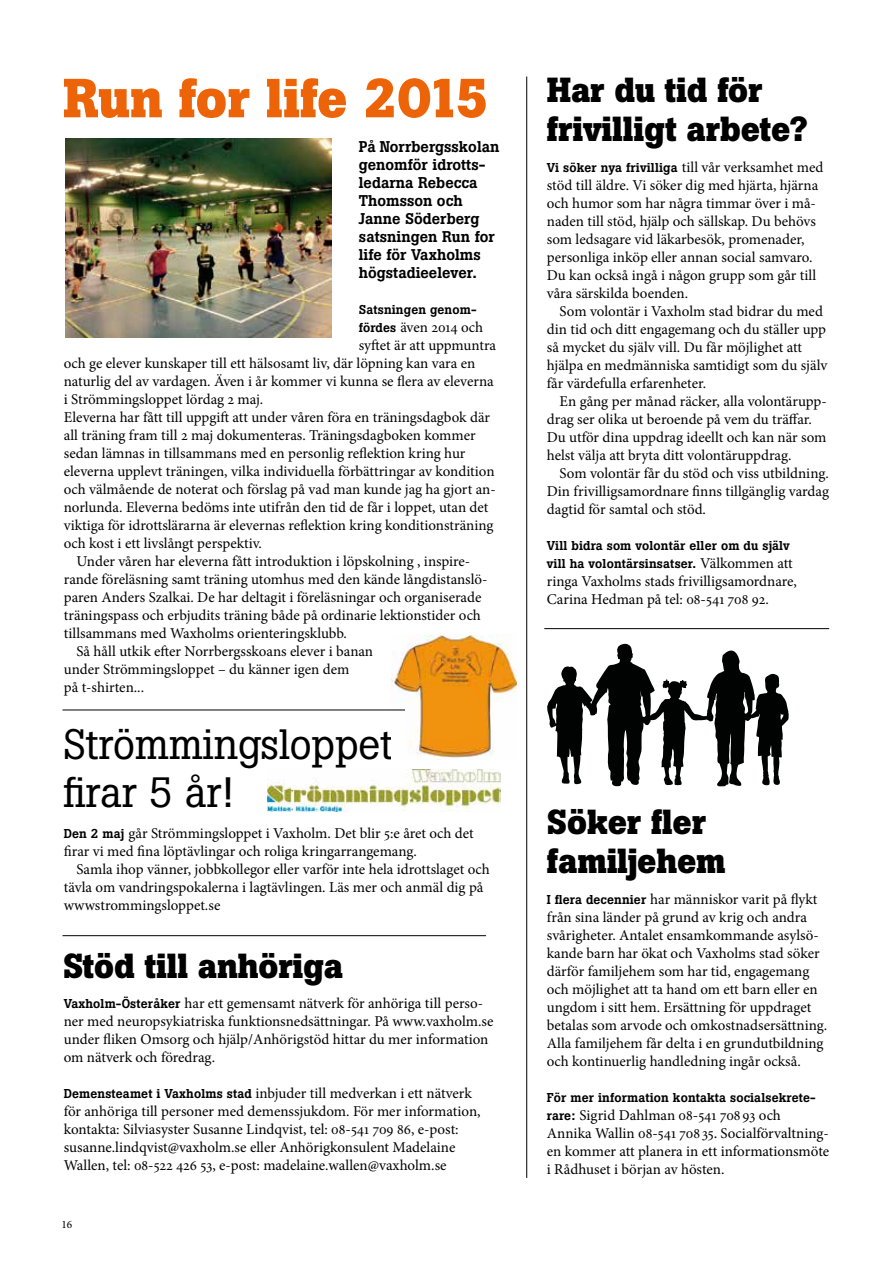
<style>
.page{position:relative;width:893px;height:1263px;background:#fff}
.page>*{position:absolute;margin:0;border:0;box-sizing:border-box;transform-origin:0 0}
.t1{font:700 54.3px "Boton";letter-spacing:-.01em;color:#ec6407}
.t2{font:42px/48px "Boton";letter-spacing:-.005em;color:#000}
.t3{font:700 34.5px/39px "Boton";letter-spacing:-.005em;color:#000}
.t4{font:500 15.45px/18px "Boton";color:#000}
.t5{font:15px/18px "Minion Pro";color:#000}
.t6{font:500 12.75px/18px "Boton";letter-spacing:.01em;color:#000}
.t7{font:11.25px "Minion Pro";color:#000}
.s1{font-family:"Boton";font-weight:500;font-size:12.75px}
.s2{font-family:"Minion Regular SC"}
.s3{font-family:"Minion Pro";font-weight:400;font-size:15px}
</style>
<div class="page">
<img style="left:66px;top:139px;width:266px;height:199px">
<img style="left:268px;top:770px;width:232px;height:41px">
<img style="left:392px;top:635px;width:124px;height:124px">
<hr style="left:526px;top:77px;width:1px;height:1101px;background:#000">
<svg style="left:547px;top:644px;width:242px;height:142px"></svg>
<hr style="left:63px;top:710px;width:342px;height:1px;background:#000">
<hr style="left:63px;top:935px;width:423px;height:1px;background:#000">
<hr style="left:544px;top:628px;width:285px;height:1px;background:#000">
<h1 class="t1" style="left:63px;top:66px;width:428px">Run for life 2015</h1>
<p class="t4" style="left:359px;top:138px;width:142px">På Norrbergsskolan genomför idrotts&shy;ledarna Rebecca<br>Thomsson och<br>Janne Söderberg satsningen Run for life för Vaxholms högstadieelever.</p>
<p class="t6" style="left:359px;top:300px;width:119px">Satsningen genom-</p>
<p class="t5" style="left:359px;top:318px;width:126px"><span class="s1">fördes</span> även <span class="s2">2014</span> och</p>
<p class="t5" style="left:359px;top:336px;width:139px">syftet är att uppmuntra</p>
<p class="t5" style="left:64px;top:354px;width:413px">och ge elever kunskaper till ett hälsosamt liv, där löpning kan vara en</p>
<p class="t5" style="left:64px;top:372px;width:432px">naturlig del av vardagen. Även i år kommer vi kunna se flera av eleverna</p>
<p class="t5" style="left:64px;top:390px;width:201px">i Strömmingsloppet lördag <span class="s2">2</span> maj.</p>
<p class="t5" style="left:64px;top:408px;width:428px">Eleverna har fått till uppgift att under våren föra en träningsdagbok där</p>
<p class="t5" style="left:64px;top:426px;width:413px">all träning fram till <span class="s2">2</span> maj dokumenteras. Träningsdagboken kommer</p>
<p class="t5" style="left:64px;top:444px;width:403px">sedan lämnas in tillsammans med en personlig reflektion kring hur</p>
<p class="t5" style="left:64px;top:462px;width:432px">eleverna upplevt träningen, vilka individuella förbättringar av kondition</p>
<p class="t5" style="left:64px;top:480px;width:433px">och välmående de noterat och förslag på vad man kunde jag ha gjort an-</p>
<p class="t5" style="left:64px;top:498px;width:426px">norlunda. Eleverna bedöms inte utifrån den tid de får i loppet, utan det</p>
<p class="t5" style="left:64px;top:516px;width:431px">viktiga för idrottslärarna är elevernas reflektion kring konditionsträning</p>
<p class="t5" style="left:64px;top:534px;width:200px">och kost i ett livslångt perspektiv.</p>
<p class="t5" style="left:77px;top:552px;width:395px">Under våren har eleverna fått introduktion i löpskolning , inspire-</p>
<p class="t5" style="left:64px;top:570px;width:425px">rande föreläsning samt träning utomhus med den kände långdistanslö-</p>
<p class="t5" style="left:64px;top:588px;width:419px">paren Anders Szalkai. De har deltagit i föreläsningar och organiserade</p>
<p class="t5" style="left:64px;top:606px;width:419px">träningspass och erbjudits träning både på ordinarie lektionstider och</p>
<p class="t5" style="left:64px;top:624px;width:285px">tillsammans med Waxholms orienteringsklubb.</p>
<p class="t5" style="left:77px;top:642px;width:298px">Så håll utkik efter Norrbergsskoans elever i banan</p>
<p class="t5" style="left:64px;top:660px;width:287px">under Strömmingsloppet – du känner igen dem</p>
<p class="t5" style="left:64px;top:678px;width:82px">på t-shirten...</p>
<h2 class="t2" style="left:63px;top:721px;width:332px">Strömmingsloppet firar 5 år!</h2>
<p class="t5" style="left:64px;top:824px;width:412px"><span class="s1">Den 2 maj</span> går Strömmingsloppet i Vaxholm. Det blir <span class="s2">5</span>:e året och det firar vi med fina löptävlingar och roliga kringarrangemang.</p>
<p class="t5" style="left:64px;top:860px;width:427px;text-indent:13px">Samla ihop vänner, jobbkollegor eller varför inte hela idrottslaget och tävla om vandringspokalerna i lagtävlingen. Läs mer och anmäl dig på wwwstrommingsloppet.se</p>
<h3 class="t3" style="left:63px;top:946px;width:282px">Stöd till anhöriga</h3>
<p class="t5" style="left:64px;top:994px;width:431px"><span class="s1">Vaxholm-Österåker</span> har ett gemensamt nätverk för anhöriga till perso&shy;ner med neuropsykiatriska funktionsnedsättningar. På www.vaxholm.se under fliken Omsorg och hjälp/Anhörigstöd hittar du mer information om nätverk och föredrag.</p>
<p class="t5" style="left:64px;top:1084px;width:418px"><span class="s1">Demensteamet i Vaxholms stad</span> inbjuder till medverkan i ett nätverk för anhöriga till personer med demenssjukdom. För mer information, kontakta: Silviasyster Susanne Lindqvist, tel: <span class="s2">08-541 709 86</span>, e-post: susanne.lindqvist@vaxholm.se eller Anhörigkonsulent Madelaine Wallen, tel: <span class="s2">08-522 426 53</span>, e-post: madelaine.wallen@vaxholm.se</p>
<p class="t7" style="left:62px;top:1217px;width:12px">16</p>
<h3 class="t3" style="left:547px;top:71px;width:262px">Har du tid för frivilligt arbete?</h3>
<p class="t6" style="left:547px;top:159px;width:278px">Vi söker nya frivilliga <span class="s3">till vår verksamhet med</span></p>
<p class="t5" style="left:547px;top:176px;width:273px">stöd till äldre. Vi söker dig med hjärta, hjärna och humor som har några timmar över i må&shy;naden till stöd, hjälp och sällskap. Du behövs som ledsagare vid läkarbesök, promenader, personliga inköp eller annan social samvaro.<br>Du kan också ingå i någon grupp som går till våra särskilda boenden.</p>
<p class="t5" style="left:547px;top:302px;width:282px;text-indent:13px">Som volontär i Vaxholm stad bidrar du med din tid och ditt engagemang och du ställer upp så mycket du själv vill. Du får möjlighet att hjälpa en medmänniska samtidigt som du själv får värdefulla erfarenheter.</p>
<p class="t5" style="left:547px;top:392px;width:281px;text-indent:13px">En gång per månad räcker, alla volontärupp&shy;drag ser olika ut beroende på vem du träffar.<br>Du utför dina uppdrag ideellt och kan när som helst välja att bryta ditt volontäruppdrag.</p>
<p class="t5" style="left:547px;top:464px;width:284px;text-align:justify;text-indent:13px">Som volontär får du stöd och viss utbildning.<br>Din frivilligsamordnare finns tillgänglig vardag dagtid för samtal och stöd.</p>
<p class="t6" style="left:547px;top:537px;width:247px">Vill bidra som volontär eller om du själv vill ha volontärsinsatser. <span class="s3">Välkommen att</span></p>
<p class="t5" style="left:547px;top:572px;width:251px">ringa Vaxholms stads frivilligsamordnare,<br>Carina Hedman på tel: <span class="s2">08-541 708 92</span>.</p>
<h3 class="t3" style="left:547px;top:802px;width:180px">Söker fler familjehem</h3>
<p class="t5" style="left:547px;top:890px;width:282px"><span class="s1">I flera decennier</span> har människor varit på flykt från sina länder på grund av krig och andra svårigheter. Antalet ensamkommande asylsö&shy;kande barn har ökat och Vaxholms stad söker därför familjehem som har tid, engagemang och möjlighet att ta hand om ett barn eller en ungdom i sitt hem. Ersättning för uppdraget betalas som arvode och omkostnadsersättning.<br>Alla familjehem får delta i en grundutbildning och kontinuerlig handledning ingår också.</p>
<p class="t6" style="left:547px;top:1088px;width:270px">För mer information kontakta socialsekrete-</p>
<p class="t5" style="left:547px;top:1106px;width:284px"><span class="s1">rare:</span> Sigrid Dahlman <span class="s2">08-541 708 93</span> och Annika Wallin <span class="s2">08-541 708 35.</span> Socialförvaltning&shy;en kommer att planera in ett informationsmöte i Rådhuset i början av hösten.</p>
</div>
